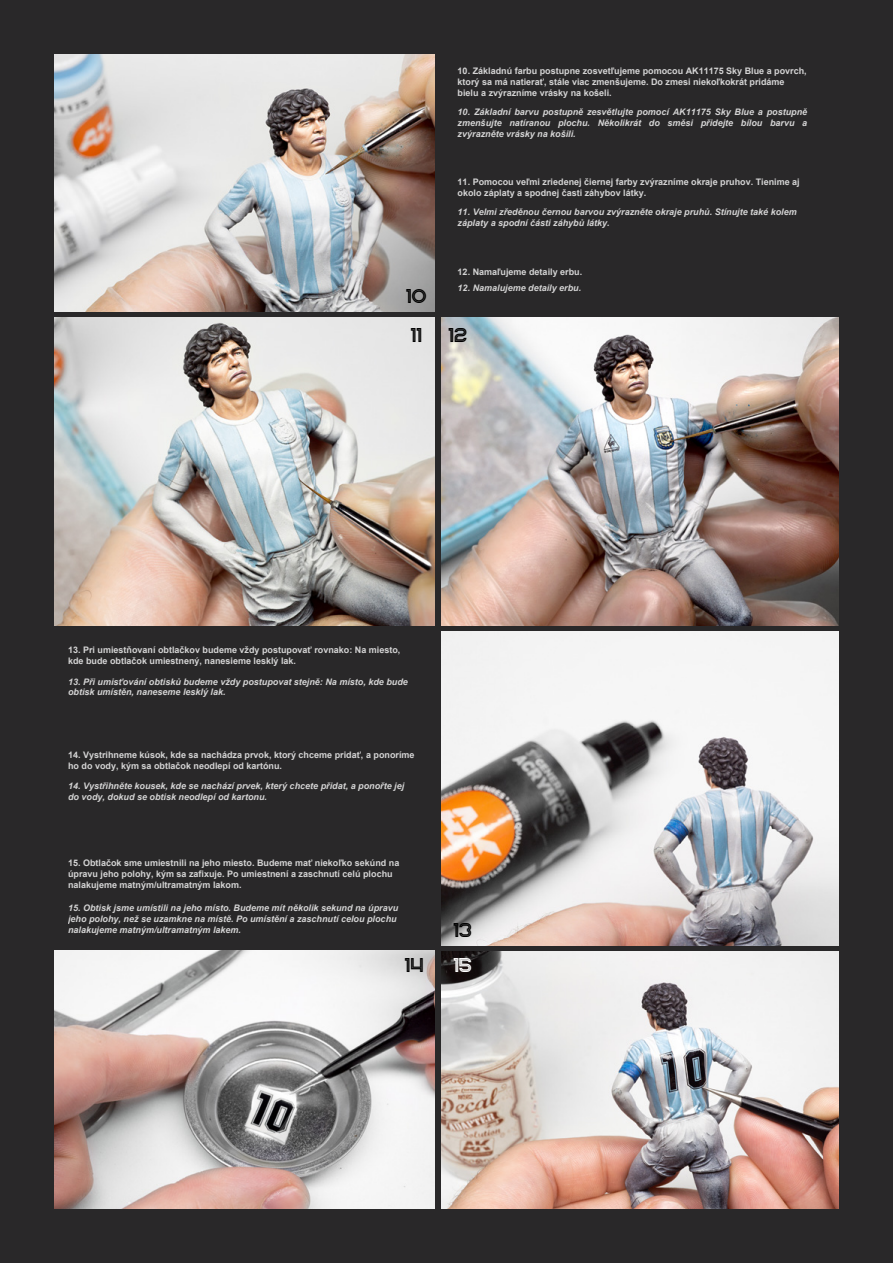
<style>
.page{position:relative;width:893px;height:1263px;background:#292829}
.page>*{position:absolute;margin:0;border:0;box-sizing:border-box;transform-origin:0 0}
.t1{font:19.95px/38.8px "Kavo Black Inline";color:#000}
.t2{font:19.95px "Kavo Black Inline";color:#fff}
.t3{font:700 9px/10.8px "Arial";color:#fff}
.t4{font:italic 700 9px/10.8px "Arial";color:#fff}
</style>
<div class="page">
<img style="left:54px;top:54px;width:380px;height:258px">
<img style="left:54px;top:318px;width:380px;height:307px">
<img style="left:442px;top:318px;width:397px;height:307px">
<img style="left:442px;top:631px;width:397px;height:314px">
<img style="left:54px;top:950px;width:380px;height:259px">
<img style="left:442px;top:951px;width:397px;height:258px">
<h1 class="t1" style="left:406px;top:277px;width:23px">10<br>11</h1>
<p class="t3" style="left:458px;top:66px;width:351px">10. Základnú farbu postupne zosvetľujeme pomocou AK11175 Sky Blue a povrch, ktorý sa má natierať, stále viac zmenšujeme. Do zmesi niekoľkokrát pridáme bielu a zvýrazníme vrásky na košeli.</p>
<p class="t4" style="left:458px;top:107px;width:351px;text-align:justify">10. Základní barvu postupně zesvětlujte pomocí AK11175 Sky Blue a postupně zmenšujte natíranou plochu. Několikrát do směsi přidejte bílou barvu a zvýrazněte vrásky na košili.</p>
<p class="t3" style="left:458px;top:176px;width:344px">11. Pomocou veľmi zriedenej čiernej farby zvýrazníme okraje pruhov. Tienime aj okolo záplaty a spodnej časti záhybov látky.</p>
<p class="t4" style="left:458px;top:207px;width:341px">11. Velmi zředěnou černou barvou zvýrazněte okraje pruhů. Stínujte také kolem záplaty a spodní části záhybů látky.</p>
<p class="t3" style="left:458px;top:266px;width:126px">12. Namaľujeme detaily erbu.</p>
<p class="t4" style="left:458px;top:283px;width:125px">12. Namalujeme detaily erbu.</p>
<h1 class="t1" style="left:448px;top:316px;width:20px">12</h1>
<p class="t3" style="left:68px;top:645px;width:334px">13. Pri umiestňovaní obtlačkov budeme vždy postupovať rovnako: Na miesto, kde bude obtlačok umiestnený, nanesieme lesklý lak.</p>
<p class="t4" style="left:68px;top:676px;width:341px">13. Při umisťování obtisků budeme vždy postupovat stejně: Na místo, kde bude obtisk umístěn, naneseme lesklý lak.</p>
<p class="t3" style="left:68px;top:749px;width:348px">14. Vystrihneme kúsok, kde sa nachádza prvok, ktorý chceme pridať, a ponoríme ho do vody, kým sa obtlačok neodlepí od kartónu.</p>
<p class="t4" style="left:68px;top:781px;width:338px">14. Vystřihněte kousek, kde se nachází prvek, který chcete přidat, a ponořte jej do vody, dokud se obtisk neodlepí od kartonu.</p>
<p class="t3" style="left:68px;top:858px;width:333px">15. Obtlačok sme umiestnili na jeho miesto. Budeme mať niekoľko sekúnd na úpravu jeho polohy, kým sa zafixuje. Po umiestnení a zaschnutí celú plochu nalakujeme matným/ultramatným lakom.</p>
<p class="t4" style="left:68px;top:903px;width:332px">15. Obtisk jsme umístili na jeho místo. Budeme mít několik sekund na úpravu jeho polohy, než se uzamkne na místě. Po umístění a zaschnutí celou plochu nalakujeme matným/ultramatným lakem.</p>
<h1 class="t1" style="left:453px;top:911px;width:20px">13</h1>
<h1 class="t1" style="left:405px;top:946px;width:20px">14</h1>
<h1 class="t2" style="left:453px;top:953px;width:20px">15</h1>
</div>
